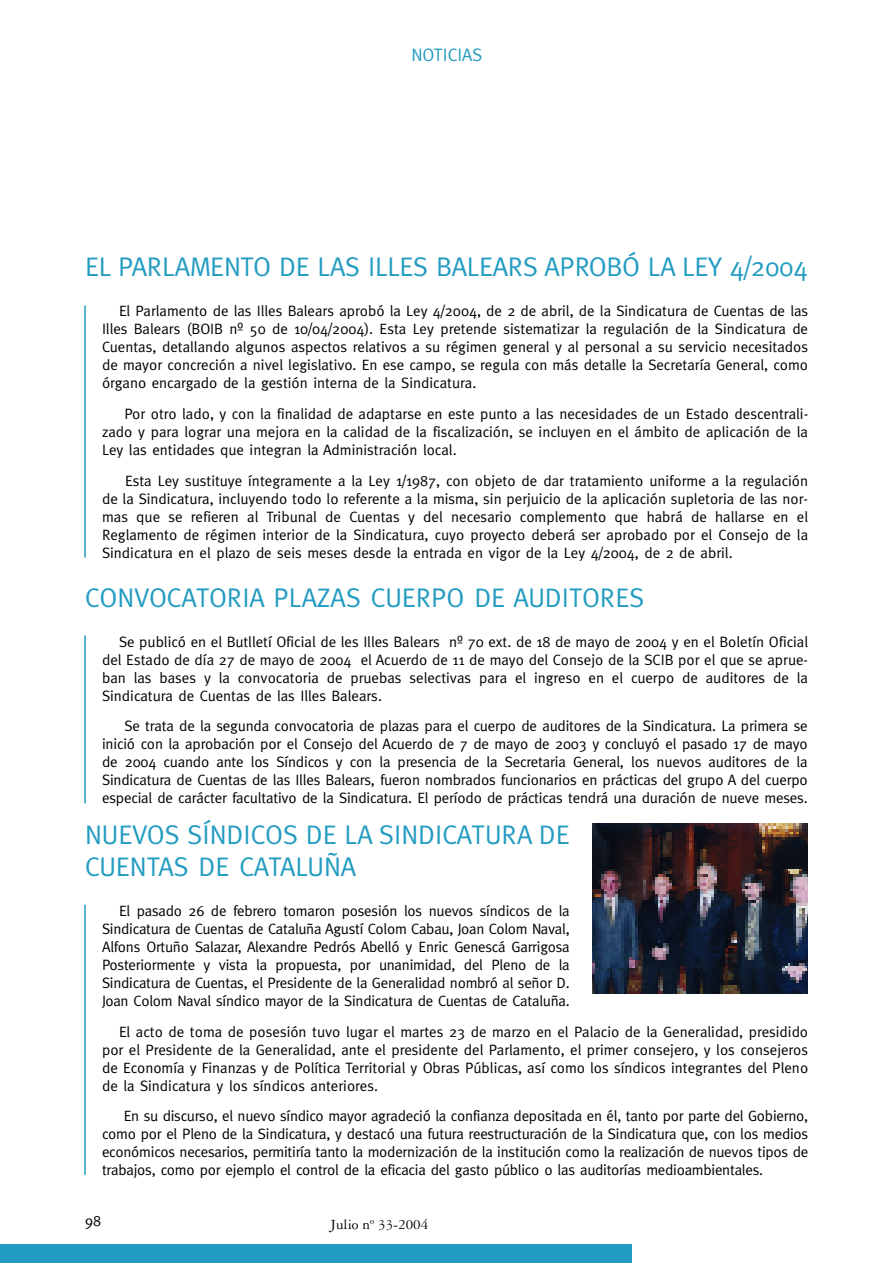
<style>
.page{position:relative;width:893px;height:1263px;background:#fff}
.page>*{position:absolute;margin:0;border:0;box-sizing:border-box;transform-origin:0 0}
.t1{font:27px/32.4px "Meta";color:#239cc1}
.t2{font:18px "Meta";color:#239cc1}
.t3{font:15px/18px "Meta";color:#000;text-align:justify}
.t4{font:15px "Garamond Three";color:#000}
</style>
<div class="page">
<div style="left:0;top:1245px;width:631px;height:18px;background:#239cc1"></div>
<img style="left:592px;top:824px;width:216px;height:169px">
<hr style="left:84px;top:305px;width:2px;height:253px;background:#239cc1">
<hr style="left:84px;top:635px;width:2px;height:168px;background:#239cc1">
<hr style="left:84px;top:905px;width:2px;height:270px;background:#239cc1">
<p class="t2" style="left:411px;top:45px;width:73px">NOTICIAS</p>
<h1 class="t1" style="left:85px;top:251px;width:724px">EL PARLAMENTO DE LAS ILLES BALEARS APROBÓ LA LEY 4/2004</h1>
<p class="t3" style="left:102px;top:302px;width:708px;text-indent:17px">El Parlamento de las Illes Balears aprobó la Ley 4/2004, de 2 de abril, de la Sindicatura de Cuentas de las Illes Balears (BOIB nº 50 de 10/04/2004). Esta Ley pretende sistematizar la regulación de la Sindicatura de Cuentas, detallando algunos aspectos relativos a su régimen general y al personal a su servicio necesitados de mayor concreción a nivel legislativo. En ese campo, se regula con más detalle la Secretaría General, como órgano encargado de la gestión interna de la Sindicatura.</p>
<p class="t3" style="left:102px;top:405px;width:708px;text-indent:22px">Por otro lado, y con la finalidad de adaptarse en este punto a las necesidades de un Estado descentrali&shy;zado y para lograr una mejora en la calidad de la fiscalización, se incluyen en el ámbito de aplicación de la Ley las entidades que integran la Administración local.</p>
<p class="t3" style="left:102px;top:472px;width:708px;text-indent:23px">Esta Ley sustituye íntegramente a la Ley 1/1987, con objeto de dar tratamiento uniforme a la regulación de la Sindicatura, incluyendo todo lo referente a la misma, sin perjuicio de la aplicación supletoria de las nor&shy;mas que se refieren al Tribunal de Cuentas y del necesario complemento que habrá de hallarse en el Reglamento de régimen interior de la Sindicatura, cuyo proyecto deberá ser aprobado por el Consejo de la Sindicatura en el plazo de seis meses desde la entrada en vigor de la Ley 4/2004, de 2 de abril.</p>
<h1 class="t1" style="left:85px;top:581px;width:561px">CONVOCATORIA PLAZAS CUERPO DE AUDITORES</h1>
<p class="t3" style="left:102px;top:632px;width:708px;text-indent:17px">Se publicó en el Butlletí Oficial de les Illes Balears nº 70 ext. de 18 de mayo de 2004 y en el Boletín Oficial del Estado de día 27 de mayo de 2004 el Acuerdo de 11 de mayo del Consejo de la SCIB por el que se aprue&shy;ban las bases y la convocatoria de pruebas selectivas para el ingreso en el cuerpo de auditores de la Sindicatura de Cuentas de las Illes Balears.</p>
<p class="t3" style="left:102px;top:717px;width:707px;text-indent:22px">Se trata de la segunda convocatoria de plazas para el cuerpo de auditores de la Sindicatura. La primera se inició con la aprobación por el Consejo del Acuerdo de 7 de mayo de 2003 y concluyó el pasado 17 de mayo de 2004 cuando ante los Síndicos y con la presencia de la Secretaria General, los nuevos auditores de la Sindicatura de Cuentas de las Illes Balears, fueron nombrados funcionarios en prácticas del grupo A del cuerpo especial de carácter facultativo de la Sindicatura. El período de prácticas tendrá una duración de nueve meses.</p>
<h1 class="t1" style="left:85px;top:818px;width:486px">NUEVOS SÍNDICOS DE LA SINDICATURA DE<br>CUENTAS DE CATALUÑA</h1>
<p class="t3" style="left:102px;top:902px;width:469px;text-indent:17px">El pasado 26 de febrero tomaron posesión los nuevos síndicos de la Sindicatura de Cuentas de Cataluña Agustí Colom Cabau, Joan Colom Naval, Alfons Ortuño Salazar, Alexandre Pedrós Abelló y Enric Genescá Garrigosa Posteriormente y vista la propuesta, por unanimidad, del Pleno de la Sindicatura de Cuentas, el Presidente de la Generalidad nombró al señor D.<br>Joan Colom Naval síndico mayor de la Sindicatura de Cuentas de Cataluña.</p>
<p class="t3" style="left:102px;top:1022px;width:708px;text-indent:17px">El acto de toma de posesión tuvo lugar el martes 23 de marzo en el Palacio de la Generalidad, presidido por el Presidente de la Generalidad, ante el presidente del Parlamento, el primer consejero, y los consejeros de Economía y Finanzas y de Política Territorial y Obras Públicas, así como los síndicos integrantes del Pleno de la Sindicatura y los síndicos anteriores.</p>
<p class="t3" style="left:102px;top:1107px;width:708px;text-indent:22px">En su discurso, el nuevo síndico mayor agradeció la confianza depositada en él, tanto por parte del Gobierno, como por el Pleno de la Sindicatura, y destacó una futura reestructuración de la Sindicatura que, con los medios económicos necesarios, permitiría tanto la modernización de la institución como la realización de nuevos tipos de trabajos, como por ejemplo el control de la eficacia del gasto público o las auditorías medioambientales.</p>
<p class="t3" style="left:85px;top:1212px;width:18px">98</p>
<p class="t4" style="left:330px;top:1219px;width:100px">Julio nº 33-2004</p>
</div>
